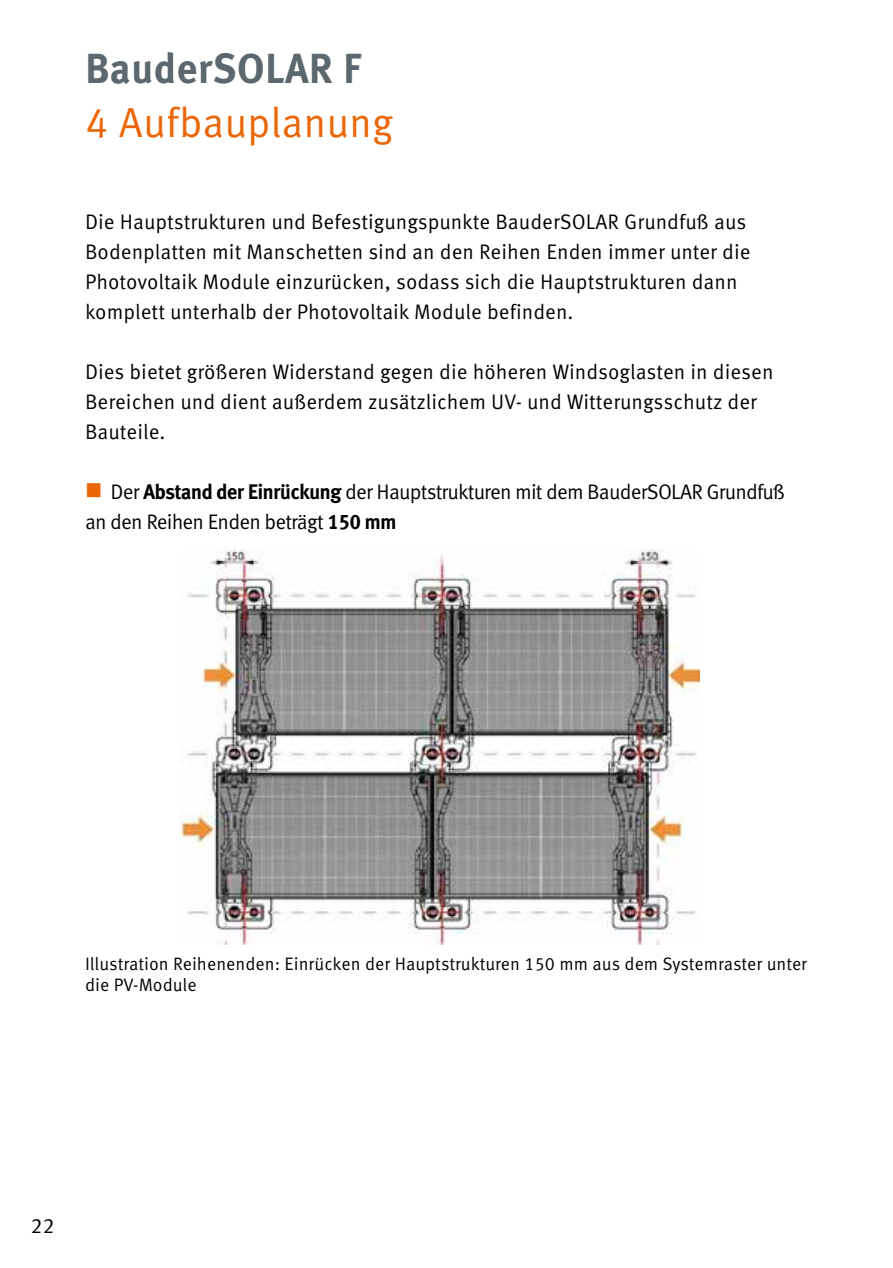
<style>
.page{position:relative;width:893px;height:1268px;background:#fff}
.page>*{position:absolute;margin:0;border:0;box-sizing:border-box;transform-origin:0 0}
.t1{font:42px "Meta Correspondence Pro";color:#eb6606}
.t2{font:700 42px "Meta Correspondence Pro";color:#5d676e;scale:.96 1}
.t3{font:21px/30px "Meta Correspondence Pro";color:#000}
.t4{font:21px/30px "Meta Correspondence Pro";letter-spacing:-.04em;color:#000}
.t5{font:18px/21px "Meta Correspondence Pro";color:#000}
.s1{color:#eb6606}
.s2{font-weight:700}
</style>
<div class="page">
<img style="left:181px;top:549px;width:518px;height:395px">
<h1 class="t2" style="left:85px;top:35px;width:290px">BauderSOLAR F</h1>
<h1 class="t1" style="left:85px;top:90px;width:310px">4 Aufbauplanung</h1>
<p class="t3" style="left:85px;top:205px;width:667px">Die Hauptstrukturen und Befestigungspunkte BauderSOLAR Grundfuß aus Bodenplatten mit Manschetten sind an den Reihen Enden immer unter die Photovoltaik Module einzurücken, sodass sich die Hauptstrukturen dann komplett unterhalb der Photovoltaik Module befinden.</p>
<p class="t3" style="left:85px;top:355px;width:690px">Dies bietet größeren Widerstand gegen die höheren Windsoglasten in diesen<br>Bereichen und dient außerdem zusätzlichem UV- und Witterungsschutz der<br>Bauteile.</p>
<p class="t4" style="left:85px;top:475px;width:702px"><span class="s1">■</span> Der <span class="s2">Abstand der Einrückung</span> der Hauptstrukturen mit dem BauderSOLAR Grundfuß an den Reihen Enden beträgt <span class="s2">150 mm</span></p>
<p class="t5" style="left:85px;top:952px;width:724px">Illustration Reihenenden: Einrücken der Hauptstrukturen 150 mm aus dem Systemraster unter die PV-Module</p>
<p class="t3" style="left:30px;top:1208px;width:26px">22</p>
</div>
